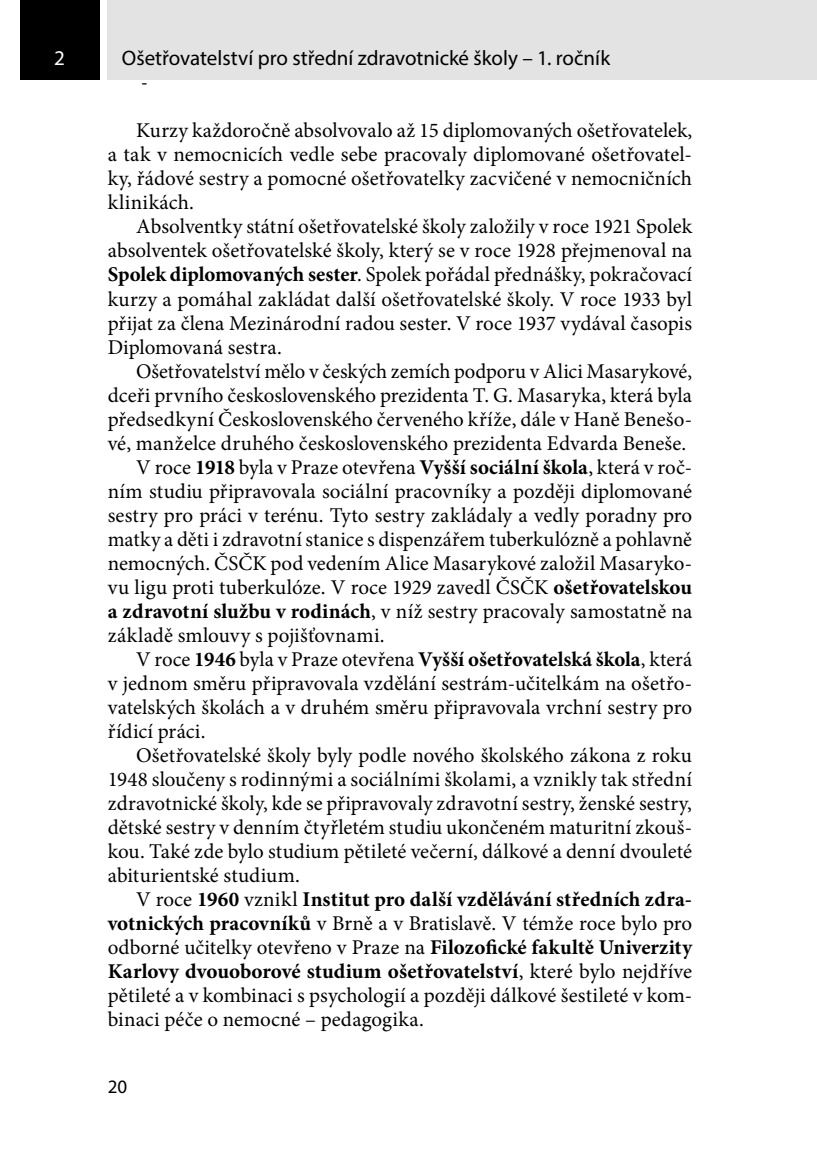
<style>
.page{position:relative;width:817px;height:1174px;background:#fff}
.page>*{position:absolute;margin:0;border:0;box-sizing:border-box;transform-origin:0 0}
.text{font:21px/24px "Minion Pro";letter-spacing:.005em;color:#000;text-align:justify}
.t1{font:21px "Myriad Pro";letter-spacing:-.005em;color:#000}
.t2{font:21px "Myriad Pro";color:#fff}
.t3{font:19px "Myriad Pro";color:#000}
.t4{font:16px "Arial";color:#000}
.s1{font-weight:700}
</style>
<div class="page">
<div style="left:108px;top:0;width:708px;height:79px;background:#e3e3e3"></div>
<div style="left:20px;top:0;width:79px;height:79px;background:#000"></div>
<p class="t2" style="left:54px;top:45px;width:12px">2</p>
<p class="t1" style="left:122px;top:45px;width:489px">Ošetřovatelství pro střední zdravotnické školy – 1. ročník</p>
<p class="t4" style="left:142px;top:72px;width:7px">-</p>
<p class="text" style="left:108px;top:119px;width:585px;text-indent:28px">Kurzy každoročně absolvovalo až 15 diplomovaných ošetřovatelek, a tak v nemocnicích vedle sebe pracovaly diplomované ošetřovatel&shy;ky, řádové sestry a pomocné ošetřovatelky zacvičené v nemocničních klinikách.</p>
<p class="text" style="left:108px;top:215px;width:586px;text-indent:28px">Absolventky státní ošetřovatelské školy založily v roce 1921 Spolek absolventek ošetřovatelské školy, který se v roce 1928 přejmenoval na <span class="s1">Spolek diplomovaných sester</span>. Spolek pořádal přednášky, pokračovací kurzy a pomáhal zakládat další ošetřovatelské školy. V roce 1933 byl přijat za člena Mezinárodní radou sester. V roce 1937 vydával časopis Diplomovaná sestra.</p>
<p class="text" style="left:108px;top:359px;width:585px;text-indent:28px">Ošetřovatelství mělo v českých zemích podporu v Alici Masarykové, dceři prvního československého prezidenta T. G. Masaryka, která byla předsedkyní Československého červeného kříže, dále v Haně Benešo&shy;vé, manželce druhého československého prezidenta Edvarda Beneše.</p>
<p class="text" style="left:108px;top:455px;width:586px;text-indent:28px">V roce <span class="s1">1918</span> byla v Praze otevřena <span class="s1">Vyšší sociální škola</span>, která v roč&shy;ním studiu připravovala sociální pracovníky a později diplomované sestry pro práci v terénu. Tyto sestry zakládaly a vedly poradny pro matky a děti i zdravotní stanice s dispenzářem tuberkulózně a pohlavně nemocných. ČSČK pod vedením Alice Masarykové založil Masaryko&shy;vu ligu proti tuberkulóze. V roce 1929 zavedl ČSČK <span class="s1">ošetřovatelskou a zdravotní službu v rodinách</span>, v níž sestry pracovaly samostatně na základě smlouvy s pojišťovnami.</p>
<p class="text" style="left:108px;top:647px;width:585px;text-indent:28px">V roce <span class="s1">1946</span> byla v Praze otevřena <span class="s1">Vyšší ošetřovatelská škola</span>, která v jednom směru připravovala vzdělání sestrám-učitelkám na ošetřo&shy;vatelských školách a v druhém směru připravovala vrchní sestry pro řídicí práci.</p>
<p class="text" style="left:108px;top:743px;width:585px;text-indent:28px">Ošetřovatelské školy byly podle nového školského zákona z roku 1948 sloučeny s rodinnými a sociálními školami, a vznikly tak střední zdravotnické školy, kde se připravovaly zdravotní sestry, ženské sestry, dětské sestry v denním čtyřletém studiu ukončeném maturitní zkouš&shy;kou. Také zde bylo studium pětileté večerní, dálkové a denní dvouleté abiturientské studium.</p>
<p class="text" style="left:108px;top:887px;width:586px;text-indent:28px">V roce <span class="s1">1960</span> vznikl <span class="s1">Institut pro další vzdělávání středních zdra&shy;votnických pracovníků</span> v Brně a v Bratislavě. V témže roce bylo pro odborné učitelky otevřeno v Praze na <span class="s1">Filozofické fakultě Univerzity Karlovy dvouoborové studium ošetřovatelství</span>, které bylo nejdříve pětileté a v kombinaci s psychologií a později dálkové šestileté v kom&shy;binaci péče o nemocné – pedagogika.</p>
<p class="t3" style="left:108px;top:1074px;width:21px">20</p>
</div>
